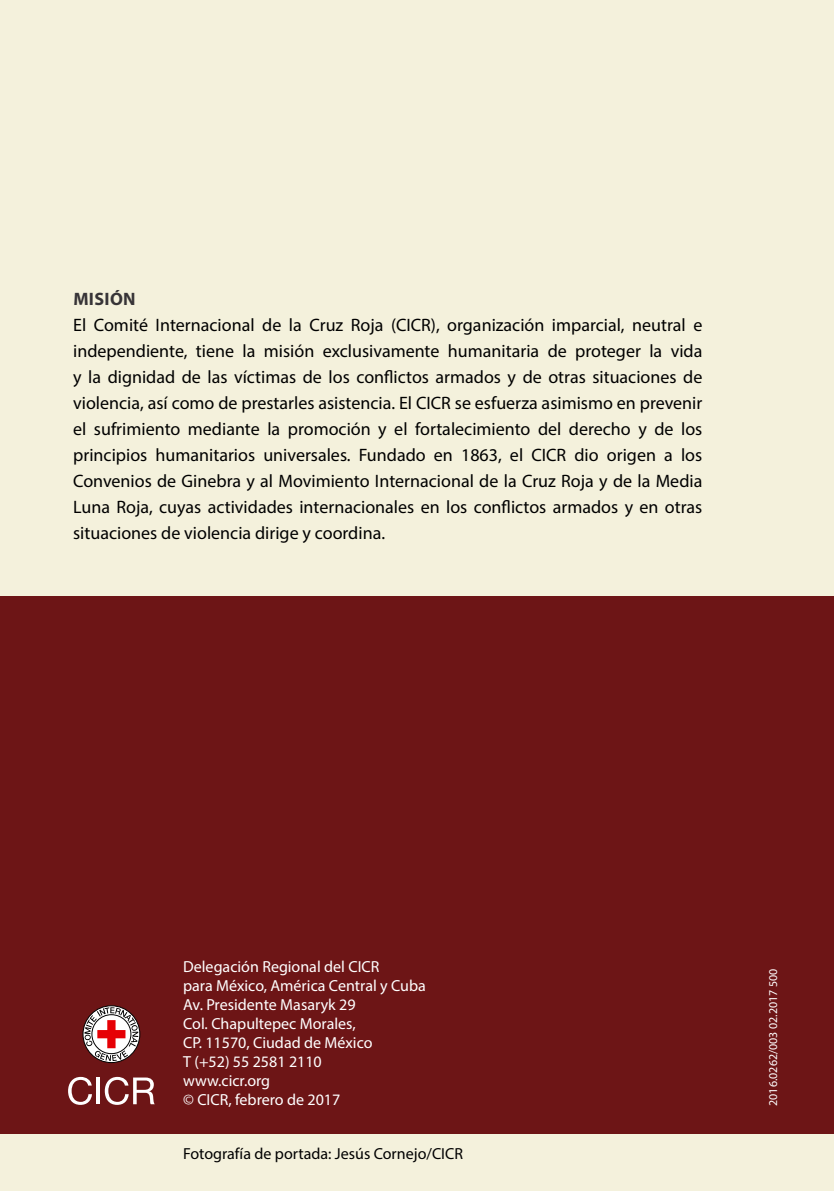
<style>
.page{position:relative;width:834px;height:1191px;background:#fff}
.page>*{position:absolute;margin:0;border:0;box-sizing:border-box;transform-origin:0 0}
.t1{font:18px/26px "Myriad Pro";color:#000;text-align:justify}
.t2{font:700 18px "Myriad Pro";letter-spacing:.02em;color:#373437}
.t3{font:16px/19px "Myriad Pro";color:#fff}
.t4{font:16px "Myriad Pro";color:#000}
.t5{font:12px "Myriad Pro";color:#fff}
</style>
<div class="page">
<div style="left:0;top:595px;width:833px;height:552px;background:#6d1516"></div>
<div style="left:0;top:1134px;width:833px;height:57px;background:#f4f1dc"></div>
<div style="left:0;top:0;width:833px;height:595px;background:#f4f1dc"></div>
<svg style="left:82px;top:1005px;width:59px;height:58px"></svg>
<svg style="left:68px;top:1076px;width:24px;height:28px"></svg>
<hr style="left:96px;top:1077px;width:4px;height:27px;background:#fff">
<svg style="left:105px;top:1076px;width:50px;height:28px"></svg>
<p class="t2" style="left:73px;top:287px;width:64px">MIsIón</p>
<p class="t1" style="left:73px;top:312px;width:630px">El Comité Internacional de la Cruz Roja (CICR), organización imparcial, neutral e independiente, tiene la misión exclusivamente humanitaria de proteger la vida y la dignidad de las víctimas de los conflictos armados y de otras situaciones de violencia, así como de prestarles asistencia. El CICR se esfuerza asimismo en prevenir el sufrimiento mediante la promoción y el fortalecimiento del derecho y de los principios humanitarios universales. Fundado en 1863, el CICR dio origen a los Convenios de Ginebra y al Movimiento Internacional de la Cruz Roja y de la Media Luna Roja, cuyas actividades internacionales en los conflictos armados y en otras situaciones de violencia dirige y coordina.</p>
<p class="t3" style="left:183px;top:956px;width:244px">Delegación Regional del CICR<br>para México, América Central y Cuba<br>Av. Presidente Masaryk 29<br>Col. Chapultepec Morales,<br>CP. 11570, Ciudad de México<br>T (+52) 55 2581 2110<br>www.cicr.org<br>© CICR, febrero de 2017</p>
<p class="t4" style="left:183px;top:1143px;width:281px">Fotografía de portada: Jesús Cornejo/CICR</p>
<p class="t5" style="left:765px;top:1106px;width:139px;rotate:-90deg">2016.0262/003 02.2017 500</p>
</div>
